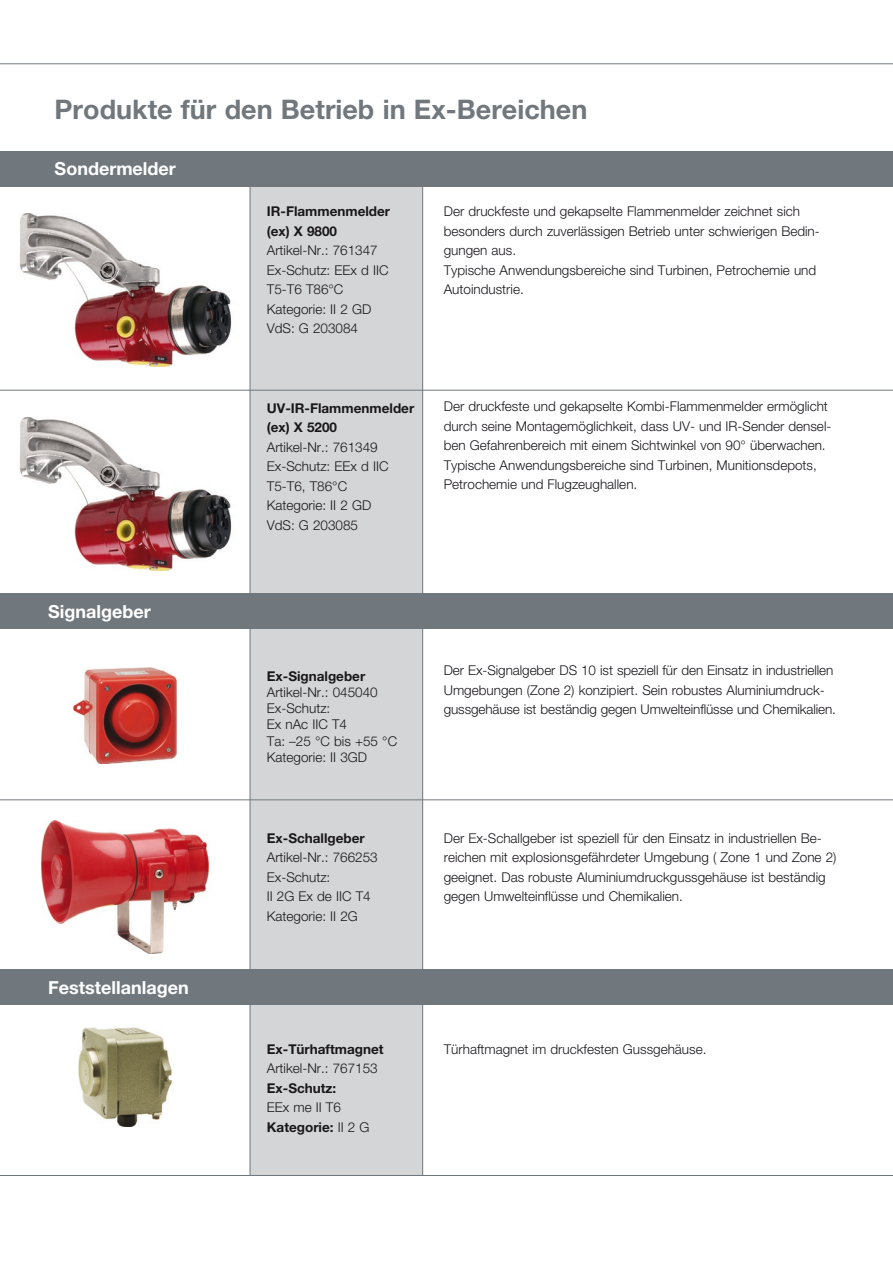
<style>
.page{position:relative;width:893px;height:1263px;background:#fff}
.page>*{position:absolute;margin:0;border:0;box-sizing:border-box;transform-origin:0 0}
.t1{font:700 27px "Helvetica Neue";color:#71787d}
.t2{font:700 18px "Helvetica Neue";color:#fff}
.t3{font:300 13.5px/19.5px "Helvetica Neue";color:#1a171c}
.t4{font:700 13.5px/19.5px "Helvetica Neue";color:#1a171c}
.s1{font-weight:700}
</style>
<div class="page">
<img style="left:41px;top:820px;width:168px;height:133px">
<img style="left:78px;top:1027px;width:94px;height:100px">
<img style="left:20px;top:213px;width:212px;height:153px">
<img style="left:72px;top:667px;width:105px;height:97px">
<img style="left:20px;top:417px;width:212px;height:153px">
<div style="left:250px;top:186px;width:173px;height:989px;background:#d4d5d6"></div>
<hr style="left:0;top:63px;width:893px;height:1px;background:#71787d">
<hr style="left:0;top:1175px;width:893px;height:1px;background:#71787d">
<div style="left:0;top:151px;width:893px;height:35px;background:#71787d"></div>
<hr style="left:0;top:390px;width:893px;height:1px;background:#71787d">
<div style="left:0;top:594px;width:893px;height:35px;background:#71787d"></div>
<div style="left:0;top:969px;width:893px;height:36px;background:#71787d"></div>
<hr style="left:250px;top:151px;width:1px;height:1025px;background:#71787d">
<hr style="left:422px;top:151px;width:1px;height:1025px;background:#71787d">
<hr style="left:0;top:799px;width:893px;height:1px;background:#71787d">
<h1 class="t1" style="left:55px;top:92px;width:534px">Produkte für den Betrieb in Ex-Bereichen</h1>
<h2 class="t2" style="left:55px;top:157px;width:123px">Sondermelder</h2>
<h2 class="t2" style="left:48px;top:600px;width:104px">Signalgeber</h2>
<h2 class="t2" style="left:48px;top:976px;width:142px">Feststellanlagen</h2>
<p class="t4" style="left:267px;top:202px;width:125px">IR-Flammenmelder (ex) X 9800</p>
<p class="t3" style="left:267px;top:241px;width:123px">Artikel-Nr.: 761347<br>Ex-Schutz: EEx d IIC<br>T5-T6 T86°C<br>Kategorie: II 2 GD<br>VdS: G 203084</p>
<p class="t4" style="left:267px;top:398px;width:149px">UV-IR-Flammenmelder (ex) X 5200</p>
<p class="t3" style="left:267px;top:437px;width:123px">Artikel-Nr.: 761349<br>Ex-Schutz: EEx d IIC<br>T5-T6, T86°C<br>Kategorie: II 2 GD<br>VdS: G 203085</p>
<p class="t3" style="left:444px;top:202px;width:378px">Der druckfeste und gekapselte Flammenmelder zeichnet sich besonders durch zuverlässigen Betrieb unter schwierigen Bedin&shy;gungen aus.<br>Typische Anwendungsbereiche sind Turbinen, Petrochemie und Autoindustrie.</p>
<p class="t3" style="left:444px;top:397px;width:389px">Der druckfeste und gekapselte Kombi-Flammenmelder ermöglicht durch seine Montagemöglichkeit, dass UV- und IR-Sender densel&shy;ben Gefahrenbereich mit einem Sichtwinkel von 90° überwachen.<br>Typische Anwendungsbereiche sind Turbinen, Munitionsdepots, Petrochemie und Flugzeughallen.</p>
<p class="t4" style="left:267px;top:666px;width:100px">Ex-Signalgeber</p>
<p class="t3" style="left:267px;top:684px;width:132px;line-height:16.2px">Artikel-Nr.: 045040<br>Ex-Schutz:<br>Ex nAc IIC T4<br>Ta: –25 °C bis +55 °C<br>Kategorie: II 3GD</p>
<p class="t4" style="left:267px;top:828px;width:99px">Ex-Schallgeber</p>
<p class="t3" style="left:267px;top:847px;width:112px">Artikel-Nr.: 766253<br>Ex-Schutz:<br>II 2G Ex de IIC T4<br>Kategorie: II 2G</p>
<p class="t3" style="left:444px;top:660px;width:394px">Der Ex-Signalgeber DS 10 ist speziell für den Einsatz in industriellen<br>Umgebungen (Zone 2) konzipiert. Sein robustes Aluminiumdruck&shy;gussgehäuse ist beständig gegen Umwelteinflüsse und Chemikalien.</p>
<p class="t3" style="left:444px;top:828px;width:394px">Der Ex-Schallgeber ist speziell für den Einsatz in industriellen Be&shy;reichen mit explosionsgefährdeter Umgebung ( Zone 1 und Zone 2) geeignet. Das robuste Aluminiumdruckgussgehäuse ist beständig gegen Umwelteinflüsse und Chemikalien.</p>
<p class="t4" style="left:267px;top:1039px;width:118px">Ex-Türhaftmagnet</p>
<p class="t3" style="left:267px;top:1058px;width:112px">Artikel-Nr.: 767153</p>
<p class="t4" style="left:267px;top:1078px;width:71px">Ex-Schutz:</p>
<p class="t3" style="left:267px;top:1097px;width:104px">EEx me II T6<br><span class="s1">Kategorie:</span> II 2 G</p>
<p class="t3" style="left:444px;top:1039px;width:264px">Türhaftmagnet im druckfesten Gussgehäuse.</p>
</div>
